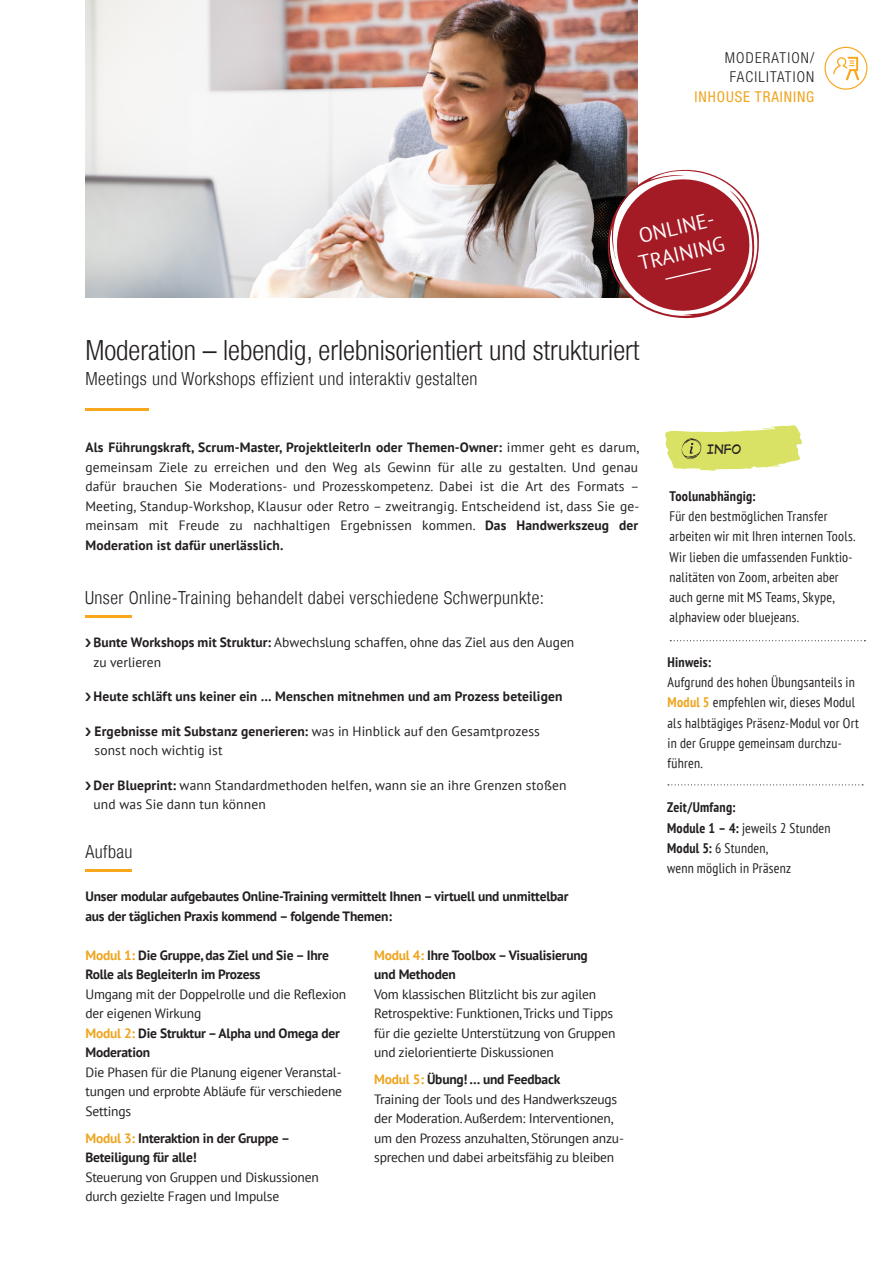
<style>
.page{position:relative;width:893px;height:1263px;background:#fff}
.page>*{position:absolute;margin:0;border:0;box-sizing:border-box;transform-origin:0 0}
.t1{font:300 condensed 27.75px "Helvetica Neue LT";color:#231f20}
.t2{font:20.55px/26.7px "PT Sans";color:#fff}
.t3{font:300 condensed 18px "Helvetica Neue LT";letter-spacing:.025em;color:#231f20}
.t4{font:300 condensed 15px/19.5px "Helvetica Neue";letter-spacing:.08em;color:#231f20;text-align:center}
.t5{font:condensed 15px "Helvetica Neue";letter-spacing:.06em;color:#eea51f}
.t6{font:condensed 13.8px/20.2px "PT Sans";letter-spacing:.015em;color:#231f20}
.t7{font:700 condensed 13.8px "PT Sans";letter-spacing:.015em;color:#231f20}
.t8{font:13.5px/19.5px "PT Sans";letter-spacing:-.015em;color:#231f20}
.t9{font:700 13.5px/19.5px "PT Sans";letter-spacing:-.015em;color:#231f20}
.t10{font:13.5px/19.5px "PT Sans";letter-spacing:.01em;color:#231f20}
.t11{font:700 13.5px "PT Sans";letter-spacing:.01em;color:#231f20}
.t12{font:12px "Digital Strip";color:#231f20}
.s1{font-weight:700}
.s2{font-weight:700;color:#eea51f}
.s3{color:#eea51f}
</style>
<div class="page">
<img style="left:85px;top:0;width:553px;height:298px">
<svg style="left:85px;top:615px;width:47px;height:2px"></svg>
<svg style="left:85px;top:408px;width:64px;height:2px"></svg>
<svg style="left:665px;top:425px;width:137px;height:46px"></svg>
<div style="left:824px;top:47px;width:43px;height:43px;border:1px solid #f9a71b;border-radius:50%"></div>
<svg style="left:833px;top:56px;width:26px;height:24px"></svg>
<svg style="left:605px;top:166px;width:154px;height:153px"></svg>
<svg style="left:670px;top:640px;width:195px;height:1px"></svg>
<svg style="left:668px;top:784px;width:195px;height:1px"></svg>
<svg style="left:85px;top:869px;width:47px;height:2px"></svg>
<p class="t4" style="left:725px;top:48px;width:91px">MODERATION/<br>FACILITATION</p>
<p class="t5" style="left:695px;top:88px;width:121px">INHOUSE TRAINING</p>
<h2 class="t2" style="left:630px;top:224px;width:89px;rotate:-13deg">ONLINE-<br>TRAINING</h2>
<h1 class="t1" style="left:85px;top:334px;width:556px">Moderation – lebendig, erlebnisorientiert und strukturiert</h1>
<h3 class="t3" style="left:85px;top:368px;width:394px">Meetings und Workshops effizient und interaktiv gestalten</h3>
<p class="t8" style="left:85px;top:438px;width:555px;text-align:justify"><span class="s1">Als Führungskraft, Scrum-Master, ProjektleiterIn oder Themen-Owner:</span> immer geht es darum, gemeinsam Ziele zu erreichen und den Weg als Gewinn für alle zu gestalten. Und genau dafür brauchen Sie Moderations- und Prozesskompetenz. Dabei ist die Art des Formats – Meeting, Standup-Workshop, Klausur oder Retro – zweitrangig. Entscheidend ist, dass Sie ge&shy;meinsam mit Freude zu nachhaltigen Ergebnissen kommen. <span class="s1">Das Handwerkszeug der Moderation ist dafür unerlässlich.</span></p>
<p class="t12" style="left:707px;top:443px;width:36px">INFO</p>
<p class="t7" style="left:669px;top:487px;width:88px">Toolunabhängig:</p>
<p class="t6" style="left:669px;top:506px;width:187px">Für den bestmöglichen Transfer arbeiten wir mit Ihren internen Tools.<br>Wir lieben die umfassenden Funktio&shy;nalitäten von Zoom, arbeiten aber auch gerne mit MS Teams, Skype, alphaview oder bluejeans.</p>
<h3 class="t3" style="left:85px;top:587px;width:461px">Unser Online-Training behandelt dabei verschiedene Schwerpunkte:</h3>
<p class="t8" style="left:94px;top:633px;width:482px"><span class="s1">Bunte Workshops mit Struktur:</span> Abwechslung schaffen, ohne das Ziel aus den Augen zu verlieren</p>
<p class="t11" style="left:94px;top:688px;width:470px">Heute schläft uns keiner ein … Menschen mitnehmen und am Prozess beteiligen</p>
<p class="t10" style="left:95px;top:721px;width:447px"><span class="s1">Ergebnisse mit Substanz generieren:</span> was in Hinblick auf den Gesamtprozess sonst noch wichtig ist</p>
<p class="t10" style="left:94px;top:775px;width:474px"><span class="s1">Der Blueprint:</span> wann Standardmethoden helfen, wann sie an ihre Grenzen stoßen und was Sie dann tun können</p>
<p class="t7" style="left:668px;top:653px;width:45px">Hinweis:</p>
<p class="t6" style="left:668px;top:672px;width:193px">Aufgrund des hohen Übungsanteils in<br><span class="s2">Modul 5</span> empfehlen wir, dieses Modul als halbtägiges Präsenz-Modul vor Ort in der Gruppe gemeinsam durchzu&shy;führen.</p>
<p class="t6" style="left:667px;top:797px;width:165px"><span class="s1">Zeit/Umfang:<br>Module 1 – 4:</span> jeweils 2 Stunden<br><span class="s1">Modul 5:</span> 6 Stunden,<br>wenn möglich in Präsenz</p>
<h3 class="t3" style="left:85px;top:841px;width:49px">Aufbau</h3>
<p class="t9" style="left:85px;top:887px;width:484px">Unser modular aufgebautes Online-Training vermittelt Ihnen – virtuell und unmittelbar aus der täglichen Praxis kommend – folgende Themen:</p>
<p class="t9" style="left:85px;top:945px;width:245px"><span class="s3">Modul 1:</span> Die Gruppe, das Ziel und Sie – Ihre<br>Rolle als BegleiterIn im Prozess</p>
<p class="t8" style="left:85px;top:984px;width:262px">Umgang mit der Doppelrolle und die Reflexion der eigenen Wirkung<br><span class="s2">Modul 2:</span> <span class="s1">Die Struktur – Alpha und Omega der<br>Moderation</span></p>
<p class="t8" style="left:85px;top:1062px;width:258px;text-align:justify">Die Phasen für die Planung eigener Veranstal&shy;tungen und erprobte Abläufe für verschiedene Settings</p>
<p class="t9" style="left:85px;top:1128px;width:206px"><span class="s3">Modul 3:</span> Interaktion in der Gruppe –<br>Beteiligung für alle!</p>
<p class="t8" style="left:85px;top:1167px;width:235px">Steuerung von Gruppen und Diskussionen durch gezielte Fragen und Impulse</p>
<p class="t9" style="left:374px;top:945px;width:215px"><span class="s3">Modul 4:</span> Ihre Toolbox – Visualisierung und Methoden</p>
<p class="t8" style="left:374px;top:984px;width:243px">Vom klassischen Blitzlicht bis zur agilen Retrospektive: Funktionen, Tricks und Tipps für die gezielte Unterstützung von Gruppen und zielorientierte Diskussionen</p>
<p class="t8" style="left:374px;top:1069px;width:251px"><span class="s2">Modul 5:</span> <span class="s1">Übung! … und Feedback<br></span>Training der Tools und des Handwerkszeugs der Moderation. Außerdem: Interventionen, um den Prozess anzuhalten, Störungen anzu&shy;sprechen und dabei arbeitsfähig zu bleiben</p>
</div>
